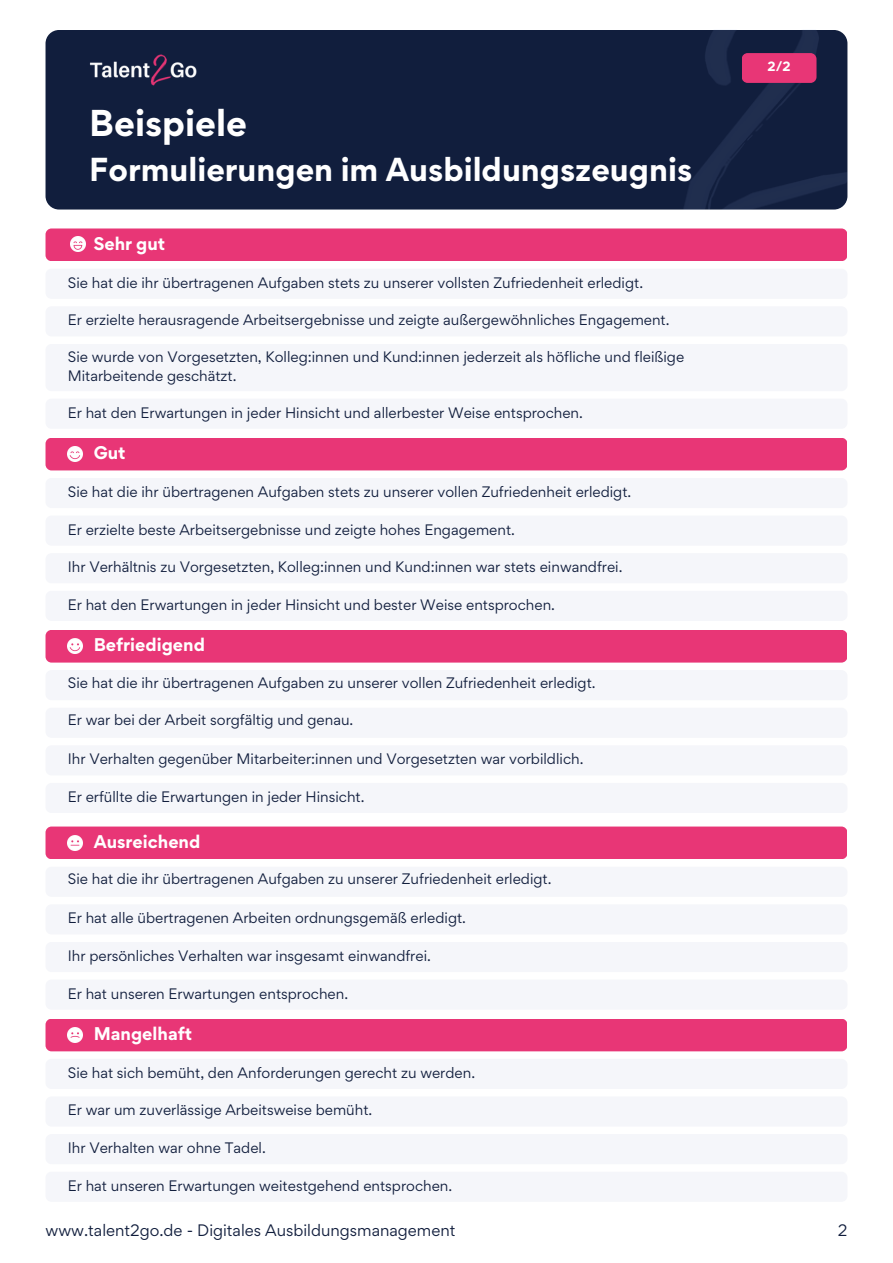
<style>
.page{position:relative;width:893px;height:1263px;background:#fff}
.page>*{position:absolute;margin:0;border:0;box-sizing:border-box;transform-origin:0 0}
.t1{font:700 33.4px "Gordita";color:#fff}
.t2{font:700 29.6px "Gordita";color:#fff}
.t3{font:700 16.4px "Gordita";color:#fff}
.t4{font:14.8px "Gordita";color:#111e3d}
.t5{font:13.6px/19.2px "Gordita";color:#111e3d}
.t6{font:700 12px "Gordita";color:#fff}
</style>
<div class="page">
<div style="left:45px;top:30px;width:802px;height:180px;background:#111e3d;border-radius:14px"></div>
<img style="left:89px;top:54px;width:108px;height:32px">
<img style="left:673px;top:30px;width:174px;height:180px">
<div style="left:45px;top:228px;width:802px;height:33px;background:#e83676;border-radius:6px"></div>
<div style="left:45px;top:438px;width:802px;height:32px;background:#e83676;border-radius:6px"></div>
<div style="left:45px;top:630px;width:802px;height:33px;background:#e83676;border-radius:6px"></div>
<div style="left:45px;top:827px;width:802px;height:32px;background:#e83676;border-radius:6px"></div>
<div style="left:45px;top:1019px;width:802px;height:32px;background:#e83676;border-radius:6px"></div>
<div style="left:45px;top:269px;width:802px;height:30px;background:#f5f6fa;border-radius:6px"></div>
<div style="left:45px;top:478px;width:802px;height:30px;background:#f5f6fa;border-radius:6px"></div>
<div style="left:45px;top:670px;width:802px;height:30px;background:#f5f6fa;border-radius:6px"></div>
<div style="left:45px;top:867px;width:802px;height:30px;background:#f5f6fa;border-radius:6px"></div>
<div style="left:45px;top:1059px;width:802px;height:30px;background:#f5f6fa;border-radius:6px"></div>
<div style="left:45px;top:1096px;width:802px;height:31px;background:#f5f6fa;border-radius:6px"></div>
<div style="left:45px;top:904px;width:802px;height:30px;background:#f5f6fa;border-radius:6px"></div>
<div style="left:45px;top:708px;width:802px;height:30px;background:#f5f6fa;border-radius:6px"></div>
<div style="left:45px;top:516px;width:802px;height:30px;background:#f5f6fa;border-radius:6px"></div>
<div style="left:45px;top:306px;width:802px;height:30px;background:#f5f6fa;border-radius:6px"></div>
<div style="left:45px;top:399px;width:802px;height:30px;background:#f5f6fa;border-radius:6px"></div>
<div style="left:45px;top:344px;width:802px;height:47px;background:#f5f6fa;border-radius:6px"></div>
<div style="left:45px;top:553px;width:802px;height:30px;background:#f5f6fa;border-radius:6px"></div>
<div style="left:45px;top:591px;width:802px;height:30px;background:#f5f6fa;border-radius:6px"></div>
<div style="left:45px;top:745px;width:802px;height:30px;background:#f5f6fa;border-radius:6px"></div>
<div style="left:45px;top:783px;width:802px;height:30px;background:#f5f6fa;border-radius:6px"></div>
<div style="left:45px;top:942px;width:802px;height:30px;background:#f5f6fa;border-radius:6px"></div>
<div style="left:45px;top:980px;width:802px;height:30px;background:#f5f6fa;border-radius:6px"></div>
<div style="left:45px;top:1134px;width:802px;height:30px;background:#f5f6fa;border-radius:6px"></div>
<div style="left:45px;top:1172px;width:802px;height:30px;background:#f5f6fa;border-radius:6px"></div>
<img style="left:71px;top:237px;width:15px;height:15px">
<img style="left:68px;top:447px;width:15px;height:15px">
<img style="left:68px;top:639px;width:15px;height:15px">
<img style="left:68px;top:836px;width:15px;height:15px">
<img style="left:68px;top:1028px;width:15px;height:15px">
<div style="left:741px;top:53px;width:75px;height:30px;background:#e83676;border-radius:6px"></div>
<p class="t1" style="left:89px;top:100px;width:159px">Beispiele</p>
<p class="t2" style="left:89px;top:149px;width:604px">Formulierungen im Ausbildungszeugnis</p>
<p class="t3" style="left:94px;top:232px;width:73px">Sehr gut</p>
<p class="t5" style="left:68px;top:273px;width:576px">Sie hat die ihr übertragenen Aufgaben stets zu unserer vollsten Zufriedenheit erledigt.</p>
<p class="t5" style="left:68px;top:310px;width:603px">Er erzielte herausragende Arbeitsergebnisse und zeigte außergewöhnliches Engagement.</p>
<p class="t5" style="left:68px;top:346px;width:618px">Sie wurde von Vorgesetzten, Kolleg:innen und Kund:innen jederzeit als höfliche und fleißige<br>Mitarbeitende geschätzt.</p>
<p class="t5" style="left:68px;top:403px;width:516px">Er hat den Erwartungen in jeder Hinsicht und allerbester Weise entsprochen.</p>
<p class="t3" style="left:94px;top:442px;width:33px">Gut</p>
<p class="t5" style="left:68px;top:482px;width:565px">Sie hat die ihr übertragenen Aufgaben stets zu unserer vollen Zufriedenheit erledigt.</p>
<p class="t5" style="left:68px;top:519px;width:448px">Er erzielte beste Arbeitsergebnisse und zeigte hohes Engagement.</p>
<p class="t5" style="left:68px;top:557px;width:556px">Ihr Verhältnis zu Vorgesetzten, Kolleg:innen und Kund:innen war stets einwandfrei.</p>
<p class="t5" style="left:68px;top:595px;width:488px">Er hat den Erwartungen in jeder Hinsicht und bester Weise entsprochen.</p>
<p class="t3" style="left:94px;top:634px;width:113px">Befriedigend</p>
<p class="t5" style="left:68px;top:673px;width:529px">Sie hat die ihr übertragenen Aufgaben zu unserer vollen Zufriedenheit erledigt.</p>
<p class="t5" style="left:68px;top:710px;width:287px">Er war bei der Arbeit sorgfältig und genau.</p>
<p class="t5" style="left:68px;top:749px;width:517px">Ihr Verhalten gegenüber Mitarbeiter:innen und Vorgesetzten war vorbildlich.</p>
<p class="t5" style="left:68px;top:787px;width:298px">Er erfüllte die Erwartungen in jeder Hinsicht.</p>
<p class="t3" style="left:94px;top:830px;width:108px">Ausreichend</p>
<p class="t5" style="left:68px;top:869px;width:485px">Sie hat die ihr übertragenen Aufgaben zu unserer Zufriedenheit erledigt.</p>
<p class="t5" style="left:68px;top:908px;width:400px">Er hat alle übertragenen Arbeiten ordnungsgemäß erledigt.</p>
<p class="t5" style="left:68px;top:946px;width:364px">Ihr persönliches Verhalten war insgesamt einwandfrei.</p>
<p class="t5" style="left:68px;top:984px;width:282px">Er hat unseren Erwartungen entsprochen.</p>
<p class="t3" style="left:94px;top:1023px;width:100px">Mangelhaft</p>
<p class="t6" style="left:767px;top:58px;width:24px">2/2</p>
<p class="t5" style="left:68px;top:1063px;width:409px">Sie hat sich bemüht, den Anforderungen gerecht zu werden.</p>
<p class="t5" style="left:68px;top:1100px;width:306px">Er war um zuverlässige Arbeitsweise bemüht.</p>
<p class="t5" style="left:68px;top:1138px;width:199px">Ihr Verhalten war ohne Tadel.</p>
<p class="t5" style="left:68px;top:1176px;width:386px">Er hat unseren Erwartungen weitestgehend entsprochen.</p>
<p class="t4" style="left:45px;top:1220px;width:411px">www.talent2go.de - Digitales Ausbildungsmanagement</p>
<p class="t4" style="left:837px;top:1220px;width:11px">2</p>
</div>
